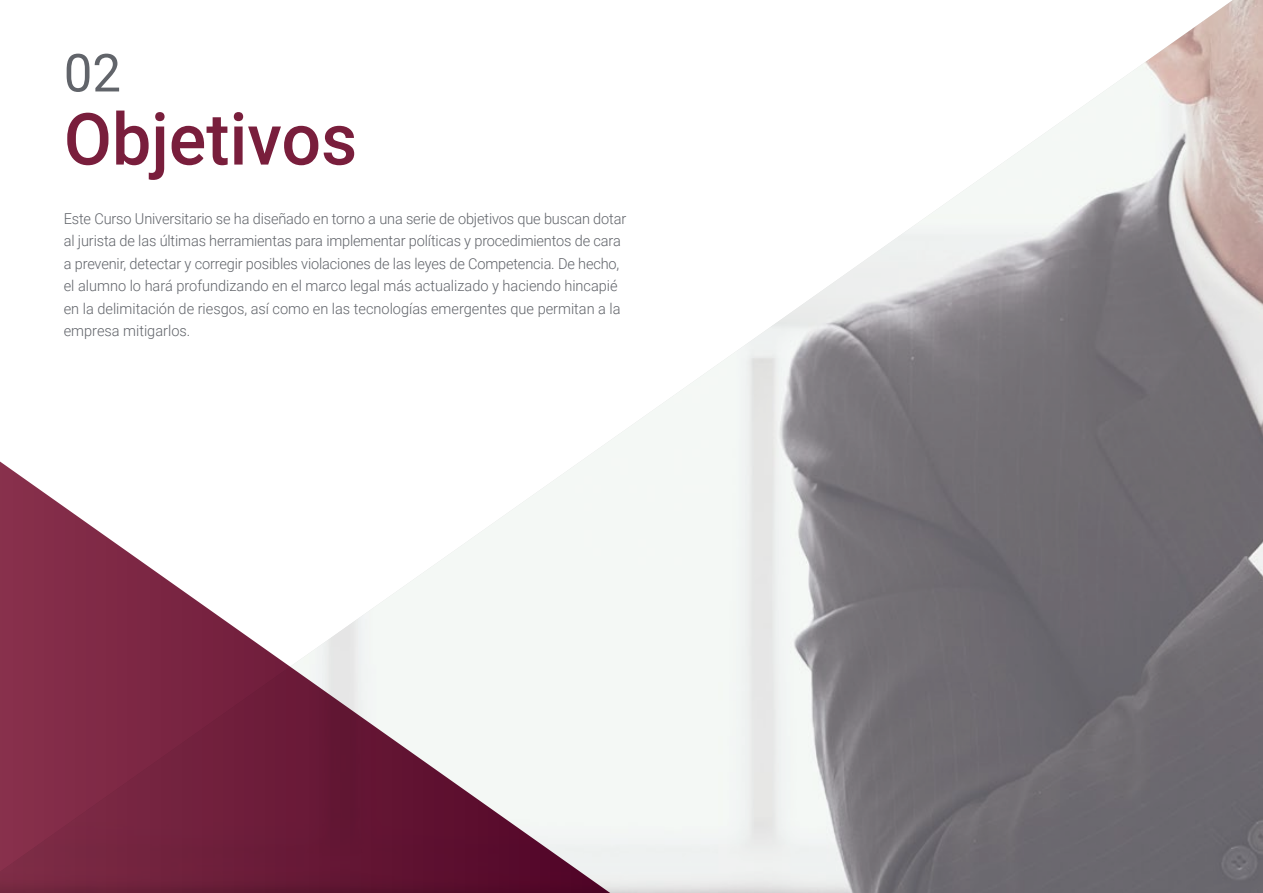
<style>
.page{position:relative;width:1263px;height:893px;background:#fff}
.page>*{position:absolute;margin:0;border:0;box-sizing:border-box;transform-origin:0 0}
.t1{font:500 72px "Roboto";color:#791e3c}
.t2{font:52.5px "Roboto";color:#61646a}
.t3{font:300 15px/22.5px "Roboto";letter-spacing:-.01em;color:#61646a}
</style>
<div class="page">
<img style="left:603px;top:0;width:660px;height:893px">
<svg style="left:0;top:446px;width:640px;height:447px"></svg>
<h2 class="t2" style="left:64px;top:36px;width:59px">02</h2>
<h1 class="t1" style="left:64px;top:89px;width:295px">Objetivos</h1>
<p class="t3" style="left:64px;top:207px;width:564px">Este Curso Universitario se ha diseñado en torno a una serie de objetivos que buscan dotar al jurista de las últimas herramientas para implementar políticas y procedimientos de cara a prevenir, detectar y corregir posibles violaciones de las leyes de Competencia. De hecho, el alumno lo hará profundizando en el marco legal más actualizado y haciendo hincapié en la delimitación de riesgos, así como en las tecnologías emergentes que permitan a la empresa mitigarlos.</p>
</div>
